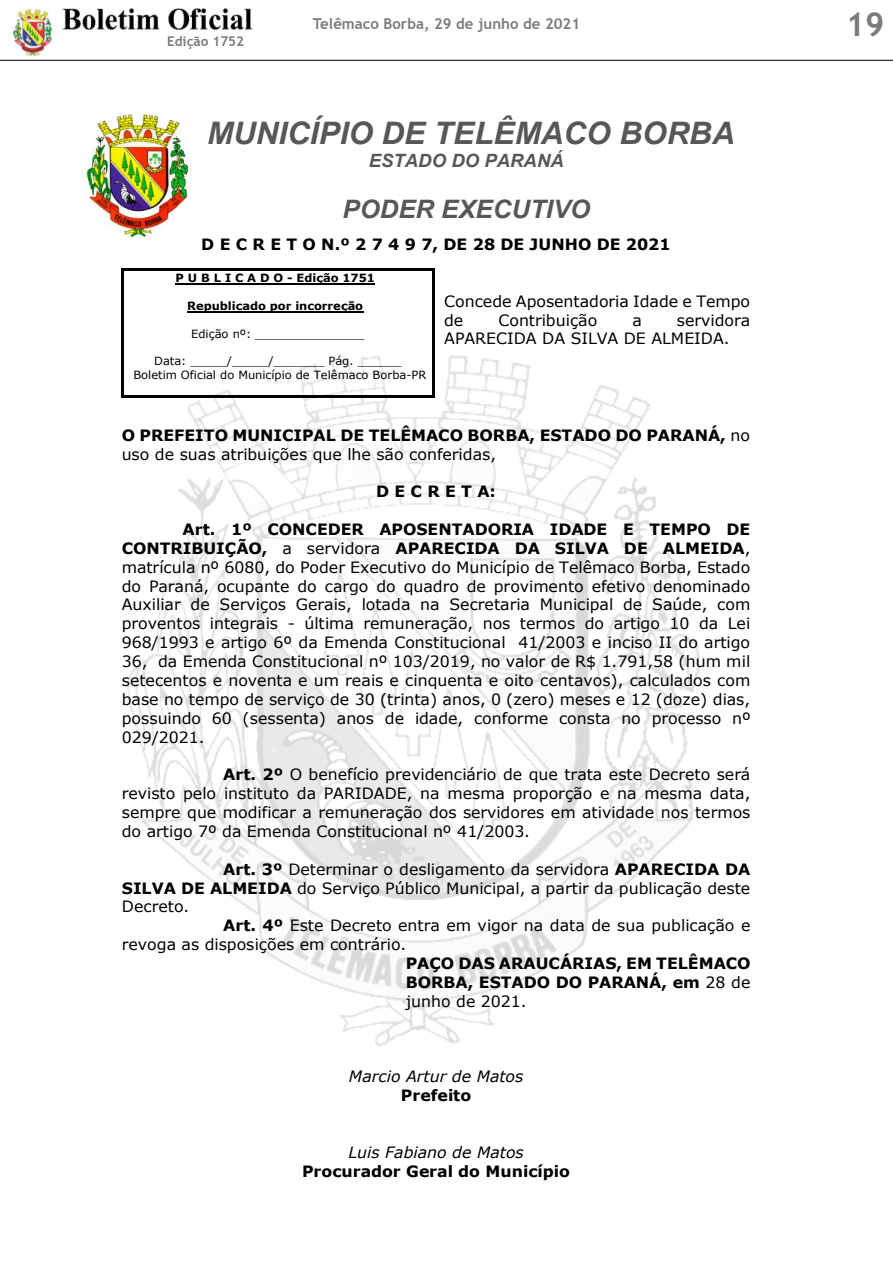
<style>
.page{position:relative;width:893px;height:1263px;background:#fff}
.page>*{position:absolute;margin:0;border:0;box-sizing:border-box;transform-origin:0 0}
.t1{font:700 33px "Trebuchet MS";color:#7c7b7b}
.t2{font:italic 700 31.05px "Arial";color:#575756}
.t3{font:italic 700 25.35px "Arial";color:#575756}
.t4{font:italic 700 18.3px "Arial";color:#575756}
.t5{font:15.6px/18.9px "Verdana";letter-spacing:-.005em;color:#000}
.t6{font:700 15.6px/18.8px "Verdana";color:#000}
.t7{font:italic 15.6px "Verdana";letter-spacing:-.005em;color:#000}
.t8{font:700 15px "Trebuchet MS";color:#7c7b7b}
.t9{font:700 13.5px "Trebuchet MS";color:#7c7b7b}
.t10{font:11.4px/13.6px "Verdana";letter-spacing:-.005em;color:#000;text-align:center}
.t11{font:700 11.4px "Verdana";color:#000}
.s1{font-weight:400}
.s2{font-weight:700}
</style>
<div class="page">
<img style="left:13px;top:9px;width:39px;height:47px">
<img style="left:62px;top:8px;width:191px;height:21px">
<hr style="left:0;top:60px;width:893px;height:1px;background:#000">
<img style="left:86px;top:108px;width:103px;height:132px">
<img style="left:121px;top:318px;width:579px;height:728px">
<hr style="left:176px;top:283px;width:199px;height:1px;background:#000">
<hr style="left:187px;top:311px;width:176px;height:1px;background:#000">
<hr style="left:124px;top:269px;width:308px;height:2px;background:#000">
<hr style="left:122px;top:271px;width:2px;height:125px;background:#000">
<hr style="left:124px;top:396px;width:308px;height:2px;background:#000">
<hr style="left:432px;top:271px;width:2px;height:125px;background:#000">
<p class="t9" style="left:167px;top:33px;width:79px">Edição 1752</p>
<p class="t8" style="left:313px;top:14px;width:269px">Telêmaco Borba, 29 de junho de 2021</p>
<h1 class="t1" style="left:846px;top:3px;width:40px">19</h1>
<h2 class="t2" style="left:207px;top:112px;width:529px">MUNICÍPIO DE TELÊMACO BORBA</h2>
<p class="t4" style="left:369px;top:149px;width:197px">ESTADO DO PARANÁ</p>
<h3 class="t3" style="left:343px;top:192px;width:249px">PODER EXECUTIVO</h3>
<p class="t6" style="left:201px;top:235px;width:471px">D E C R E T O N.º 2 7 4 9 7, DE 28 DE JUNHO DE 2021</p>
<p class="t11" style="left:176px;top:270px;width:201px">P U B L I C A D O - Edição 1751</p>
<p class="t11" style="left:187px;top:298px;width:178px">Republicado por incorreção</p>
<p class="t10" style="left:191px;top:327px;width:175px">Edição nº: _______________</p>
<p class="t10" style="left:133px;top:354px;width:295px">Data: _____/_____/_______ Pág. ______<br>Boletim Oficial do Município de Telêmaco Borba-PR</p>
<p class="t5" style="left:444px;top:291px;width:308px">Concede Aposentadoria Idade e Tempo de</p>
<p class="t5" style="left:498px;top:310px;width:100px">Contribuição</p>
<p class="t5" style="left:632px;top:310px;width:11px">a</p>
<p class="t5" style="left:444px;top:310px;width:308px;text-indent:233px">servidora<br>APARECIDA DA SILVA DE ALMEIDA.</p>
<p class="t6" style="left:122px;top:425px;width:630px">O PREFEITO MUNICIPAL DE TELÊMACO BORBA, ESTADO DO PARANÁ, <span class="s1">no uso de suas atribuições que lhe são conferidas,</span></p>
<p class="t6" style="left:376px;top:482px;width:121px">D E C R E T A:</p>
<p class="t5" style="left:122px;top:520px;width:630px;text-align:justify;text-indent:61px"><span class="s2">Art. 1º CONCEDER APOSENTADORIA IDADE E TEMPO DE CONTRIBUIÇÃO,</span> a servidora <span class="s2">APARECIDA DA SILVA DE ALMEIDA</span>, matrícula nº 6080, do Poder Executivo do Município de Telêmaco Borba, Estado do Paraná, ocupante do cargo do quadro de provimento efetivo denominado Auxiliar de Serviços Gerais, lotada na Secretaria Municipal de Saúde, com proventos integrais - última remuneração, nos termos do artigo 10 da Lei 968/1993 e artigo 6º da Emenda Constitucional 41/2003 e inciso II do artigo 36, da Emenda Constitucional nº 103/2019, no valor de R$ 1.791,58 (hum mil setecentos e noventa e um reais e cinquenta e oito centavos), calculados com base no tempo de serviço de 30 (trinta) anos, 0 (zero) meses e 12 (doze) dias, possuindo 60 (sessenta) anos de idade, conforme consta no processo nº 029/2021.</p>
<p class="t5" style="left:122px;top:765px;width:630px;text-align:justify;text-indent:101px"><span class="s2">Art. 2º</span> O benefício previdenciário de que trata este Decreto será revisto pelo instituto da PARIDADE, na mesma proporção e na mesma data, sempre que modificar a remuneração dos servidores em atividade nos termos do artigo 7º da Emenda Constitucional nº 41/2003.</p>
<p class="t5" style="left:223px;top:859px;width:529px"><span class="s2">Art. 3º</span> Determinar o desligamento da servidora <span class="s2">APARECIDA DA</span></p>
<p class="t5" style="left:122px;top:878px;width:630px"><span class="s2">SILVA DE ALMEIDA</span> do Serviço Público Municipal, a partir da publicação deste</p>
<p class="t5" style="left:122px;top:897px;width:69px">Decreto.</p>
<p class="t5" style="left:223px;top:916px;width:529px"><span class="s2">Art. 4º</span> Este Decreto entra em vigor na data de sua publicação e</p>
<p class="t5" style="left:122px;top:935px;width:286px">revoga as disposições em contrário.</p>
<p class="t6" style="left:406px;top:954px;width:346px;text-align:justify">PAÇO DAS ARAUCÁRIAS, EM TELÊMACO BORBA, ESTADO DO PARANÁ, em <span class="s1">28 de junho de 2021.</span></p>
<p class="t7" style="left:349px;top:1066px;width:176px">Marcio Artur de Matos</p>
<p class="t6" style="left:401px;top:1086px;width:72px">Prefeito</p>
<p class="t7" style="left:348px;top:1141px;width:177px">Luis Fabiano de Matos</p>
<p class="t6" style="left:302px;top:1161px;width:269px">Procurador Geral do Município</p>
</div>
